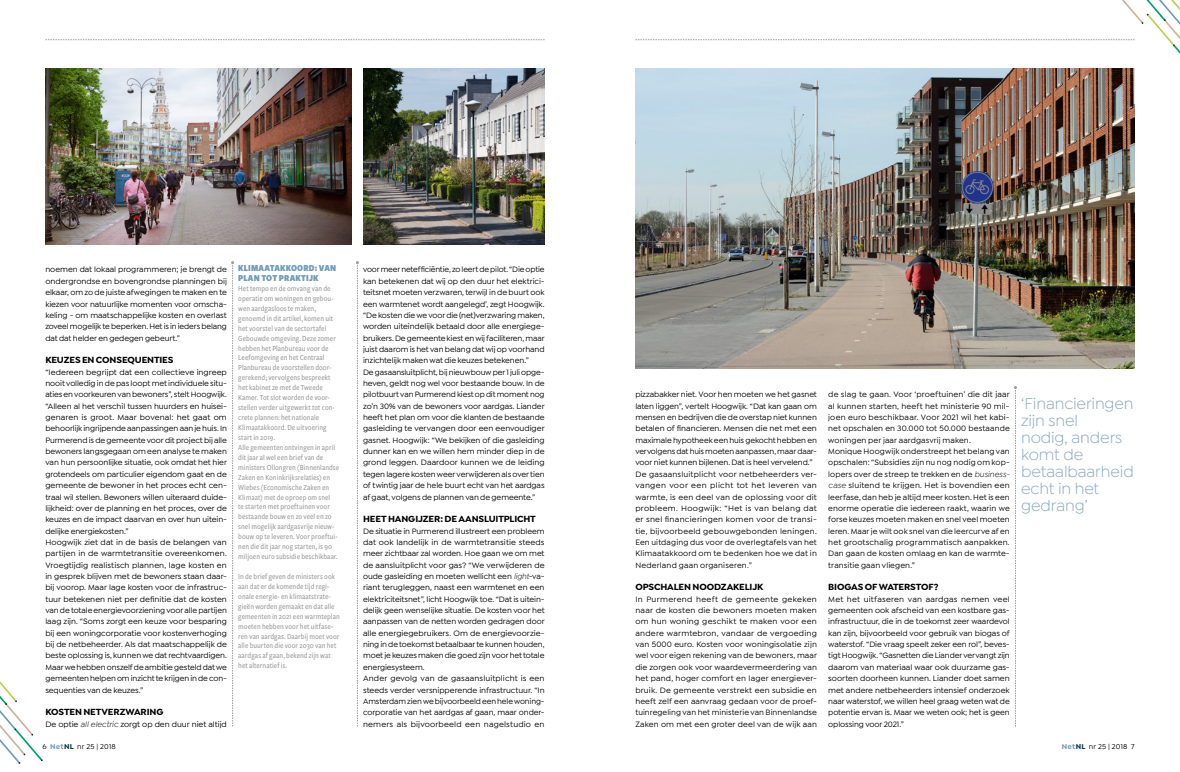
<style>
.page{position:relative;width:1180px;height:772px;background:#fff}
.page>*{position:absolute;margin:0;border:0;box-sizing:border-box;transform-origin:0 0}
.t1{font:16.5px/17px "Isidora Sans";letter-spacing:-.005em;color:#8dabbe}
.t2{font:700 9.5px "Isidora Sans";letter-spacing:-.01em;color:#000}
.t3{font:900 9.5px/9.9px "Freight Sans Cnd Pro";letter-spacing:.015em;color:#719cb8}
.t4{font:500 8.2px/11.3px "Isidora Sans";letter-spacing:-.005em;color:#000}
.t5{font:500 8px/9.9px "Freight Sans Cnd Pro";color:#9c9c9d}
.t6{font:500 7.5px "Isidora Sans";letter-spacing:.03em;color:#000}
.s1{font-weight:400;font-style:italic}
.s2{font-weight:700;color:#719cb8}
.s3{font-weight:700;color:#00334c}
</style>
<div class="page">
<img style="left:635px;top:68px;width:499px;height:301px">
<img style="left:45px;top:68px;width:306px;height:176px">
<img style="left:363px;top:68px;width:181px;height:176px">
<svg style="left:45px;top:39px;width:499px;height:1px"></svg>
<svg style="left:231px;top:261px;width:3px;height:465px"></svg>
<svg style="left:356px;top:261px;width:3px;height:465px"></svg>
<svg style="left:1014px;top:386px;width:2px;height:340px"></svg>
<svg style="left:635px;top:0;width:545px;height:54px"></svg>
<svg style="left:0;top:681px;width:43px;height:83px"></svg>
<p class="t4" style="left:45px;top:264px;width:183px;text-align:justify">noemen dat lokaal programmeren; je brengt de ondergrondse en bovengrondse planningen bij elkaar, om zo de juiste afwegingen te maken en te kiezen voor natuurlijke momenten voor omscha&shy;keling - om maatschappelijke kosten en overlast zoveel mogelijk te beperken. Het is in ieders belang dat dat helder en gedegen gebeurt.”</p>
<p class="t2" style="left:45px;top:354px;width:130px">KEUZES EN CONSEQUENTIES</p>
<p class="t4" style="left:45px;top:366px;width:183px">“Iedereen begrijpt dat een collectieve ingreep nooit volledig in de pas loopt met individuele situ&shy;aties en voorkeuren van bewoners”, stelt Hoogwijk. “Alleen al het verschil tussen huurders en huisei&shy;genaren is groot. Maar bovenal: het gaat om behoorlijk ingrijpende aanpassingen aan je huis. In Purmerend is de gemeente voor dit project bij alle bewoners langsgegaan om een analyse te maken van hun persoonlijke situatie, ook omdat het hier grotendeels om particulier eigendom gaat en de gemeente de bewoner in het proces echt cen&shy;traal wil stellen. Bewoners willen uiteraard duide&shy;lijkheid: over de planning en het proces, over de keuzes en de impact daarvan en over hun uitein&shy;delijke energiekosten.”<br>Hoogwijk ziet dat in de basis de belangen van partijen in de warmtetransitie overeenkomen.<br>Vroegtijdig realistisch plannen, lage kosten en in gesprek blijven met de bewoners staan daar&shy;bij voorop. Maar lage kosten voor de infrastruc&shy;tuur betekenen niet per definitie dat de kosten van de totale energievoorziening voor alle partijen laag zijn. “Soms zorgt een keuze voor besparing bij een woningcorporatie voor kostenverhoging bij de netbeheerder. Als dat maatschappelijk de beste oplossing is, kunnen we dat rechtvaardigen.<br>Maar we hebben onszelf de ambitie gesteld dat we gemeenten helpen om inzicht te krijgen in de con&shy;sequenties van de keuzes.”</p>
<p class="t2" style="left:45px;top:705px;width:119px">KOSTEN NETVERZWARING</p>
<p class="t4" style="left:45px;top:717px;width:183px">De optie <span class="s1">all electric</span> zorgt op den duur niet altijd</p>
<p class="t3" style="left:238px;top:262px;width:99px">KLIMAATAKKOORD: VAN<br>PLAN TOT PRAKTIJK</p>
<p class="t5" style="left:238px;top:283px;width:102px">Het tempo en de omvang van de operatie om woningen en gebou&shy;wen aardgasloos te maken, genoemd in dit artikel, komen uit het voorstel van de sectortafel<br>Gebouwde omgeving. Deze zomer hebben het Planbureau voor de<br>Leefomgeving en het Centraal<br>Planbureau de voorstellen door&shy;gerekend; vervolgens bespreekt het kabinet ze met de Tweede<br>Kamer. Tot slot worden de voor&shy;stellen verder uitgewerkt tot con&shy;crete plannen: het nationale<br>Klimaatakkoord. De uitvoering start in 2019.<br>Alle gemeenten ontvingen in april dit jaar al wel een brief van de ministers Ollongren (Binnenlandse<br>Zaken en Koninkrijksrelaties) en<br>Wiebes (Economische Zaken en<br>Klimaat) met de oproep om snel<br>te starten met proeftuinen voor bestaande bouw en zo veel en zo snel mogelijk aardgasvrije nieuw&shy;bouw op te leveren. Voor proeftui&shy;nen die dit jaar nog starten, is 90 miljoen euro subsidie beschikbaar.</p>
<p class="t5" style="left:238px;top:570px;width:103px">In de brief geven de ministers ook aan dat er de komende tijd regi&shy;onale energie- en klimaatstrate&shy;gieën worden gemaakt en dat alle gemeenten in 2021 een warmteplan moeten hebben voor het uitfase&shy;ren van aardgas. Daarbij moet voor alle buurten die voor 2030 van het aardgas af gaan, bekend zijn wat het alternatief is.</p>
<p class="t4" style="left:363px;top:264px;width:183px">voor meer netefficiëntie, zo leert de pilot. “Die optie kan betekenen dat wij op den duur het elektrici&shy;teitsnet moeten verzwaren, terwijl in de buurt ook een warmtenet wordt aangelegd’, zegt Hoogwijk. “De kosten die we voor die (net)verzwaring maken, worden uiteindelijk betaald door alle energiege&shy;bruikers. De gemeente kiest en wij faciliteren, maar juist daarom is het van belang dat wij op voorhand inzichtelijk maken wat die keuzes betekenen.”<br>De gasaansluitplicht, bij nieuwbouw per 1 juli opge&shy;heven, geldt nog wel voor bestaande bouw. In de pilotbuurt van Purmerend kiest op dit moment nog zo’n 30% van de bewoners voor aardgas. Liander heeft het plan om voor die klanten de bestaande gasleiding te vervangen door een eenvoudiger gasnet. Hoogwijk: “We bekijken of die gasleiding dunner kan en we willen hem minder diep in de grond leggen. Daardoor kunnen we de leiding tegen lagere kosten weer verwijderen als over tien of twintig jaar de hele buurt echt van het aardgas af gaat, volgens de plannen van de gemeente.”</p>
<p class="t2" style="left:363px;top:513px;width:174px">HEET HANGIJZER: DE AANSLUITPLICHT</p>
<p class="t4" style="left:363px;top:525px;width:183px">De situatie in Purmerend illustreert een probleem dat ook landelijk in de warmtetransitie steeds meer zichtbaar zal worden. Hoe gaan we om met de aansluitplicht voor gas? “We verwijderen de oude gasleiding en moeten wellicht een <span class="s1">light</span>-va&shy;riant terugleggen, naast een warmtenet en een elektriciteitsnet”, licht Hoogwijk toe. “Dat is uitein&shy;delijk geen wenselijke situatie. De kosten voor het aanpassen van de netten worden gedragen door alle energiegebruikers. Om de energievoorzie&shy;ning in de toekomst betaalbaar te kunnen houden, moet je keuzes maken die goed zijn voor het totale energiesysteem.<br>Ander gevolg van de gasaansluitplicht is een steeds verder versnipperende infrastructuur. “In Amsterdam zien we bijvoorbeeld een hele woning&shy;corporatie van het aardgas af gaan, maar onder&shy;nemers als bijvoorbeeld een nagelstudio en</p>
<p class="t4" style="left:635px;top:389px;width:183px">pizzabakker niet. Voor hen moeten we het gasnet laten liggen”, vertelt Hoogwijk. “Dat kan gaan om mensen en bedrijven die de overstap niet kunnen betalen of financieren. Mensen die net met een maximale hypotheek een huis gekocht hebben en vervolgens dat huis moeten aanpassen, maar daar&shy;voor niet kunnen bijlenen. Dat is heel vervelend.” De gasaansluitplicht voor netbeheerders ver&shy;vangen voor een plicht tot het leveren van warmte, is een deel van de oplossing voor dit probleem. Hoogwijk: “Het is van belang dat er snel financieringen komen voor de transi&shy;tie, bijvoorbeeld gebouwgebonden leningen.<br>Een uitdaging dus voor de overlegtafels van het Klimaatakkoord om te bedenken hoe we dat in Nederland gaan organiseren.”</p>
<p class="t2" style="left:635px;top:581px;width:129px">OPSCHALEN NOODZAKELIJK</p>
<p class="t4" style="left:635px;top:593px;width:183px;text-align:justify">In Purmerend heeft de gemeente gekeken naar de kosten die bewoners moeten maken om hun woning geschikt te maken voor een andere warmtebron, vandaar de vergoeding van 5000 euro. Kosten voor woningisolatie zijn wel voor eigen rekening van de bewoners, maar die zorgen ook voor waardevermeerdering van het pand, hoger comfort en lager energiever&shy;bruik. De gemeente verstrekt een subsidie en heeft zelf een aanvraag gedaan voor de proef&shy;tuinregeling van het ministerie van Binnenlandse Zaken om met een groter deel van de wijk aan</p>
<p class="t4" style="left:828px;top:389px;width:183px">de slag te gaan. Voor ‘proeftuinen’ die dit jaar al kunnen starten, heeft het ministerie 90 mil&shy;joen euro beschikbaar. Voor 2021 wil het kabi&shy;net opschalen en 30.000 tot 50.000 bestaande woningen per jaar aardgasvrij maken.<br>Monique Hoogwijk onderstreept het belang van opschalen: “Subsidies zijn nu nog nodig om kop&shy;lopers over de streep te trekken en de <span class="s1">business&shy;case</span> sluitend te krijgen. Het is bovendien een leerfase, dan heb je altijd meer kosten. Het is een enorme operatie die iedereen raakt, waarin we forse keuzes moeten maken en snel veel moeten leren. Maar je wilt ook snel van die leercurve af en het grootschalig programmatisch aanpakken.<br>Dan gaan de kosten omlaag en kan de warmte&shy;transitie gaan vliegen.”</p>
<p class="t2" style="left:828px;top:581px;width:112px">BIOGAS OF WATERSTOF?</p>
<p class="t4" style="left:828px;top:593px;width:183px;text-align:justify">Met het uitfaseren van aardgas nemen veel gemeenten ook afscheid van een kostbare gas&shy;infrastructuur, die in de toekomst zeer waardevol kan zijn, bijvoorbeeld voor gebruik van biogas of waterstof. “Die vraag speelt zeker een rol”, beves&shy;tigt Hoogwijk. “Gasnetten die Liander vervangt zijn daarom van materiaal waar ook duurzame gas&shy;soorten doorheen kunnen. Liander doet samen met andere netbeheerders intensief onderzoek naar waterstof, we willen heel graag weten wat de potentie ervan is. Maar we weten ook; het is geen oplossing voor 2021.”</p>
<h1 class="t1" style="left:1020px;top:394px;width:114px">‘Financieringen zijn snel<br>nodig, anders komt de betaalbaarheid echt in het gedrang’</h1>
<p class="t6" style="left:43px;top:742px;width:75px">6 <span class="s2">Net</span><span class="s3">NL</span> nr 25 | 2018</p>
<p class="t6" style="left:1061px;top:742px;width:74px"><span class="s2">Net</span><span class="s3">NL</span> nr 25 | 2018 7</p>
</div>
